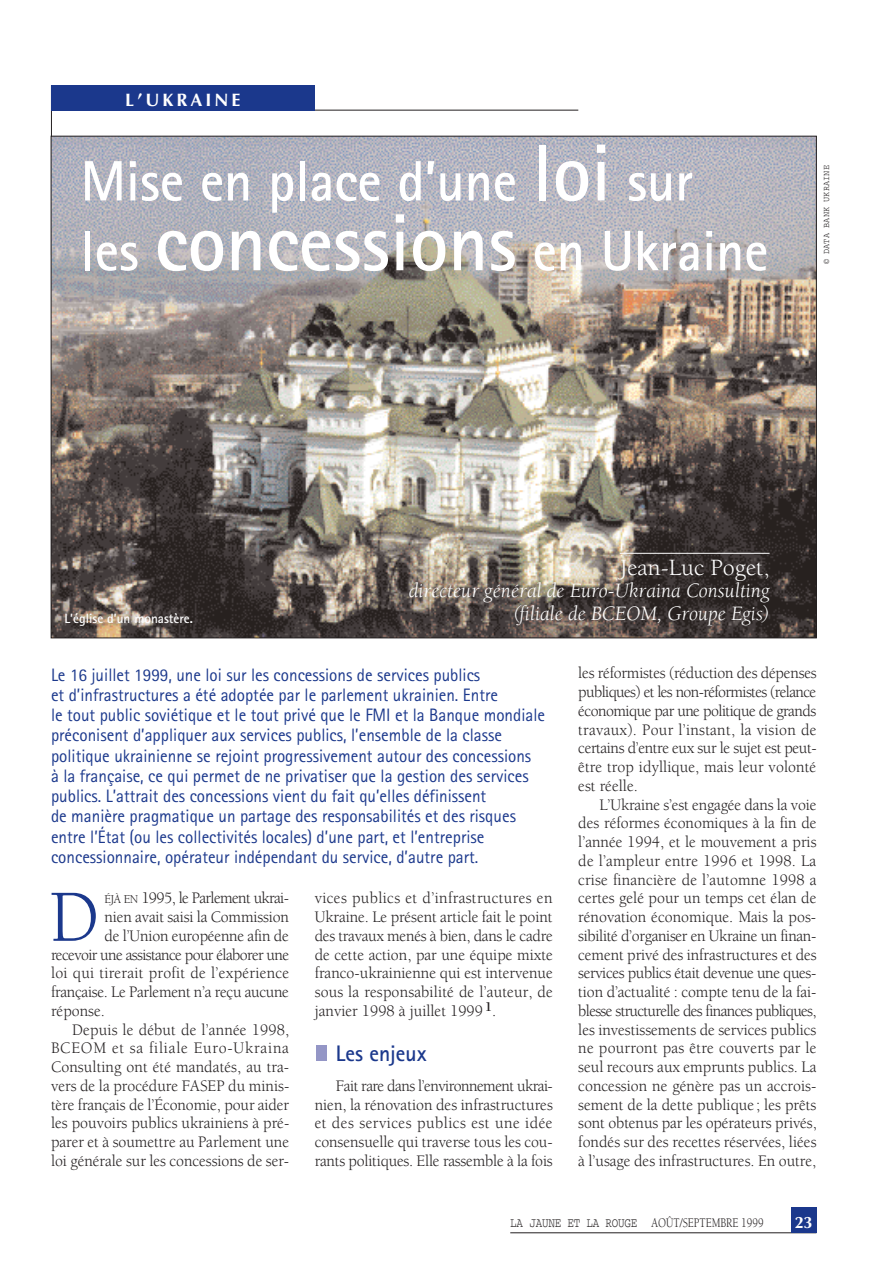
<style>
.page{position:relative;width:893px;height:1263px;background:#fff}
.page>*{position:absolute;margin:0;border:0;box-sizing:border-box;transform-origin:0 0}
.t1{font:75.6px "Berkeley";color:#1b388c;scale:.96 1}
.t2{font:700 57px/69.8px "Rotis Sans Serif";color:#fff;scale:.95 1}
.t3{font:24px "Berkeley";color:#fff}
.t4{font:700 22.5px "Rotis Sans Serif";color:#1b388c;scale:.96 1}
.t5{font:italic 21px/22.5px "Berkeley";color:#fff;text-align:right}
.t6{font:18px/20.2px "Rotis Sans Serif";color:#1b388c;scale:.95 1}
.t7{font:700 18px "Optima";letter-spacing:.165em;color:#fff}
.t8{font:16.5px/18.8px "Berkeley";color:#231f20;text-align:justify;scale:.96 1}
.t9{font:16.5px "Berkeley";letter-spacing:-.04em;color:#231f20;scale:.96 1}
.t10{font:16.5px "Berkeley";letter-spacing:-.025em;color:#231f20;scale:.96 1}
.t11{font:16.5px "Berkeley";letter-spacing:-.02em;color:#231f20;scale:.96 1}
.t12{font:16.5px "Berkeley";letter-spacing:-.035em;color:#231f20;scale:.96 1}
.t13{font:16.5px "Berkeley";letter-spacing:.05em;color:#231f20;scale:.96 1}
.t14{font:700 16.5px "Optima";color:#fff}
.t15{font:13.5px "Berkeley";color:#231f20;scale:.8 1}
.t16{font:700 13.5px "Rotis Sans Serif";color:#fff}
.t17{font:9px "Courier";letter-spacing:.01em;color:#231f20;scale:.95 1}
.s1{font-size:81px}
.s2{font-size:12.3px}
.s3{font-family:"Courier"}
</style>
<div class="page">
<hr style="left:510px;top:1232px;width:306px;height:1px;background:#231f20">
<div style="left:316px;top:1045px;width:11px;height:16px;background:#9496c6"></div>
<hr style="left:51px;top:110px;width:527px;height:1px;background:#231f20">
<hr style="left:51px;top:85px;width:1px;height:170px;background:#231f20">
<div style="left:51px;top:85px;width:264px;height:26px;background:#1b388c"></div>
<div style="left:791px;top:1208px;width:25px;height:25px;background:#1b388c"></div>
<img style="left:53px;top:138px;width:761px;height:498px">
<hr style="left:620px;top:553px;width:149px;height:1px;background:#fff">
<p class="t7" style="left:125px;top:89px;width:117px">L’UKRAINE</p>
<p class="t2" style="left:81px;top:152px;width:725px">Mise en place d’une <span class="s1">loi</span> sur<br>les <span class="s1">concessions</span> en Ukraine</p>
<p class="t17" style="left:823px;top:264px;width:106px;rotate:-90deg">© DATA BANK UKRAINE</p>
<p class="t16" style="left:64px;top:614px;width:130px">L’église d’un monastère.</p>
<p class="t3" style="left:620px;top:558px;width:151px">Jean-Luc Poget,</p>
<p class="t5" style="left:409px;top:581px;width:362px">directeur général de Euro-Ukraina Consulting (filiale de BCEOM, Groupe Egis)</p>
<p class="t6" style="left:51px;top:666px;width:522px">Le 16 juillet 1999, une loi sur les concessions de services publics<br>et d’infrastructures a été adoptée par le parlement ukrainien. Entre<br>le tout public soviétique et le tout privé que le FMI et la Banque mondiale préconisent d’appliquer aux services publics, l’ensemble de la classe politique ukrainienne se rejoint progressivement autour des concessions<br>à la française, ce qui permet de ne privatiser que la gestion des services publics. L’attrait des concessions vient du fait qu’elles définissent<br>de manière pragmatique un partage des responsabilités et des risques entre l’État (ou les collectivités locales) d’une part, et l’entreprise concessionnaire, opérateur indépendant du service, d’autre part.</p>
<p class="t1" style="left:49px;top:887px;width:53px">D</p>
<p class="t9" style="left:105px;top:892px;width:194px"><span class="s2">ÉJÀ EN</span> 1995, le Parlement ukrai-</p>
<p class="t8" style="left:105px;top:909px;width:194px">nien avait saisi la Commission</p>
<p class="t8" style="left:105px;top:928px;width:193px">de l’Union européenne afin de</p>
<p class="t9" style="left:51px;top:948px;width:250px">recevoir une assistance pour élaborer une</p>
<p class="t8" style="left:51px;top:965px;width:250px">loi qui tirerait profit de l’expérience</p>
<p class="t11" style="left:51px;top:985px;width:249px">française. Le Parlement n’a reçu aucune</p>
<p class="t8" style="left:51px;top:1003px;width:58px">réponse.</p>
<p class="t8" style="left:72px;top:1021px;width:228px">Depuis le début de l’année 1998,</p>
<p class="t13" style="left:51px;top:1042px;width:249px">BCEOM et sa filiale Euro-Ukraina</p>
<p class="t8" style="left:51px;top:1059px;width:250px">Consulting ont été mandatés, au tra-</p>
<p class="t8" style="left:51px;top:1078px;width:250px">vers de la procédure FASEP du minis-</p>
<p class="t8" style="left:51px;top:1096px;width:250px">tère français de l’Économie, pour aider</p>
<p class="t8" style="left:51px;top:1115px;width:250px">les pouvoirs publics ukrainiens à pré-</p>
<p class="t8" style="left:51px;top:1134px;width:249px">parer et à soumettre au Parlement une</p>
<p class="t8" style="left:51px;top:1153px;width:250px">loi générale sur les concessions de ser-</p>
<p class="t8" style="left:315px;top:890px;width:250px">vices publics et d’infrastructures en Ukraine. Le présent article fait le point des travaux menés à bien, dans le cadre de cette action, par une équipe mixte franco-ukrainienne qui est intervenue sous la responsabilité de l’auteur, de janvier 1998 à juillet 1999 <sup>1</sup>.</p>
<p class="t4" style="left:336px;top:1045px;width:96px">Les enjeux</p>
<p class="t8" style="left:315px;top:1078px;width:250px;text-indent:21px">Fait rare dans l’environnement ukrai&shy;nien, la rénovation des infrastructures et des services publics est une idée consensuelle qui traverse tous les cou&shy;rants politiques. Elle rassemble à la fois</p>
<p class="t8" style="left:578px;top:665px;width:250px">les réformistes (réduction des dépenses</p>
<p class="t9" style="left:578px;top:685px;width:249px">publiques) et les non-réformistes (relance</p>
<p class="t12" style="left:578px;top:704px;width:249px">économique par une politique de grands</p>
<p class="t8" style="left:578px;top:721px;width:250px">travaux). Pour l’instant, la vision de</p>
<p class="t10" style="left:578px;top:742px;width:250px">certains d’entre eux sur le sujet est peut-</p>
<p class="t8" style="left:578px;top:759px;width:249px">être trop idyllique, mais leur volonté</p>
<p class="t8" style="left:578px;top:778px;width:64px">est réelle.</p>
<p class="t8" style="left:600px;top:796px;width:227px">L’Ukraine s’est engagée dans la voie</p>
<p class="t8" style="left:578px;top:815px;width:250px">des réformes économiques à la fin de</p>
<p class="t8" style="left:578px;top:834px;width:250px">l’année 1994, et le mouvement a pris</p>
<p class="t8" style="left:578px;top:853px;width:249px">de l’ampleur entre 1996 et 1998. La</p>
<p class="t8" style="left:578px;top:871px;width:250px">crise financière de l’automne 1998 a</p>
<p class="t8" style="left:578px;top:890px;width:250px">certes gelé pour un temps cet élan de</p>
<p class="t8" style="left:578px;top:909px;width:249px">rénovation économique. Mais la pos-</p>
<p class="t11" style="left:578px;top:929px;width:249px">sibilité d’organiser en Ukraine un finan-</p>
<p class="t8" style="left:578px;top:946px;width:250px">cement privé des infrastructures et des</p>
<p class="t10" style="left:578px;top:967px;width:250px">services publics était devenue une ques-</p>
<p class="t8" style="left:578px;top:984px;width:250px">tion d’actualité : compte tenu de la fai-</p>
<p class="t9" style="left:578px;top:1004px;width:250px">blesse structurelle des finances publiques,</p>
<p class="t8" style="left:578px;top:1021px;width:249px">les investissements de services publics</p>
<p class="t8" style="left:578px;top:1040px;width:250px">ne pourront pas être couverts par le</p>
<p class="t8" style="left:578px;top:1059px;width:249px">seul recours aux emprunts publics. La</p>
<p class="t8" style="left:578px;top:1078px;width:249px">concession ne génère pas un accrois-</p>
<p class="t8" style="left:578px;top:1096px;width:250px">sement de la dette publique ; les prêts</p>
<p class="t8" style="left:578px;top:1115px;width:250px">sont obtenus par les opérateurs privés,</p>
<p class="t8" style="left:578px;top:1134px;width:250px">fondés sur des recettes réservées, liées</p>
<p class="t8" style="left:578px;top:1153px;width:249px">à l’usage des infrastructures. En outre,</p>
<p class="t15" style="left:510px;top:1217px;width:318px"><span class="s3">LA JAUNE ET LA ROUGE</span> AOÛT/SEPTEMBRE 1999</p>
<p class="t14" style="left:795px;top:1213px;width:19px">23</p>
</div>
